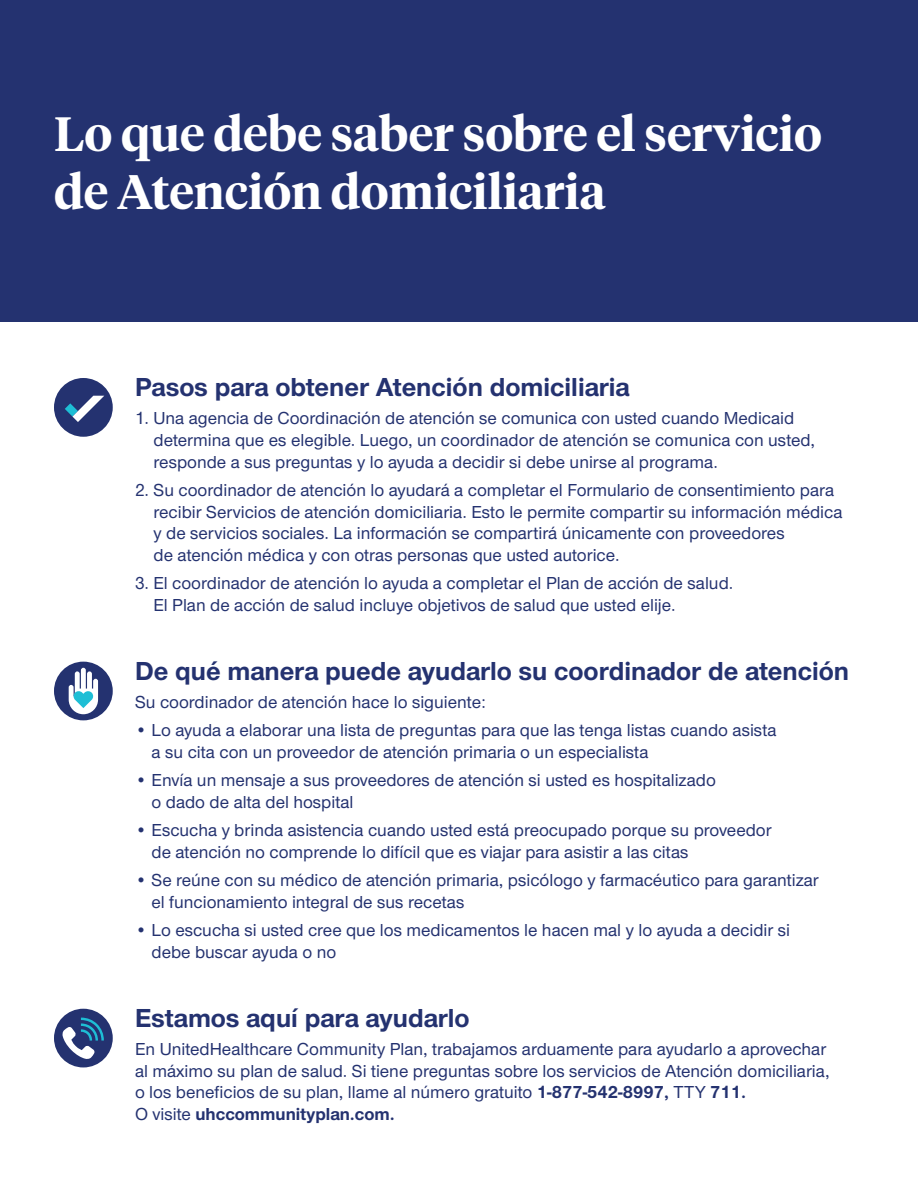
<style>
.page{position:relative;width:918px;height:1188px;background:#fff}
.page>*{position:absolute;margin:0;border:0;box-sizing:border-box;transform-origin:0 0}
.t1{font:600 48px/57.6px "UHC Serif Headline";color:#fff}
.t2{font:700 27px "UHC Sans";color:#243270}
.t3{font:500 18px/21.6px "UHC Sans";color:#243270}
.s1{font-weight:700}
</style>
<div class="page">
<div style="left:0;top:0;width:918px;height:322px;background:#243270"></div>
<div style="left:54px;top:378px;width:59px;height:59px;background:#243270;border-radius:50%"></div>
<svg style="left:65px;top:396px;width:39px;height:26px"></svg>
<div style="left:54px;top:662px;width:59px;height:58px;background:#243270;border-radius:50%"></div>
<svg style="left:69px;top:668px;width:29px;height:46px"></svg>
<div style="left:54px;top:1009px;width:59px;height:58px;background:#243270;border-radius:50%"></div>
<svg style="left:62px;top:1018px;width:42px;height:41px"></svg>
<h1 class="t1" style="left:54px;top:103px;width:769px">Lo que debe saber sobre el servicio de Atención domiciliaria</h1>
<h2 class="t2" style="left:135px;top:369px;width:496px">Pasos para obtener Atención domiciliaria</h2>
<p class="t3" style="left:154px;top:407px;width:663px;text-indent:-19px">1. Una agencia de Coordinación de atención se comunica con usted cuando Medicaid determina que es elegible. Luego, un coordinador de atención se comunica con usted, responde a sus preguntas y lo ayuda a decidir si debe unirse al programa.</p>
<p class="t3" style="left:154px;top:478px;width:691px;text-indent:-19px">2. Su coordinador de atención lo ayudará a completar el Formulario de consentimiento para recibir Servicios de atención domiciliaria. Esto le permite compartir su información médica y de servicios sociales. La información se compartirá únicamente con proveedores<br>de atención médica y con otras personas que usted autorice.</p>
<p class="t3" style="left:154px;top:572px;width:581px;text-indent:-19px">3. El coordinador de atención lo ayuda a completar el Plan de acción de salud.<br>El Plan de acción de salud incluye objetivos de salud que usted elije.</p>
<h2 class="t2" style="left:135px;top:652px;width:716px">De qué manera puede ayudarlo su coordinador de atención</h2>
<p class="t3" style="left:135px;top:690px;width:353px">Su coordinador de atención hace lo siguiente:</p>
<p class="t3" style="left:152px;top:719px;width:627px;text-indent:-17px">• Lo ayuda a elaborar una lista de preguntas para que las tenga listas cuando asista a su cita con un proveedor de atención primaria o un especialista</p>
<p class="t3" style="left:152px;top:769px;width:566px;text-indent:-17px">• Envía un mensaje a sus proveedores de atención si usted es hospitalizado o dado de alta del hospital</p>
<p class="t3" style="left:152px;top:819px;width:622px;text-indent:-17px">• Escucha y brinda asistencia cuando usted está preocupado porque su proveedor de atención no comprende lo difícil que es viajar para asistir a las citas</p>
<p class="t3" style="left:152px;top:869px;width:669px;text-indent:-17px">• Se reúne con su médico de atención primaria, psicólogo y farmacéutico para garantizar el funcionamiento integral de sus recetas</p>
<p class="t3" style="left:152px;top:919px;width:640px;text-indent:-17px">• Lo escucha si usted cree que los medicamentos le hacen mal y lo ayuda a decidir si debe buscar ayuda o no</p>
<h2 class="t2" style="left:135px;top:1000px;width:336px">Estamos aquí para ayudarlo</h2>
<p class="t3" style="left:135px;top:1038px;width:696px">En UnitedHealthcare Community Plan, trabajamos arduamente para ayudarlo a aprovechar al máximo su plan de salud. Si tiene preguntas sobre los servicios de Atención domiciliaria, o los beneficios de su plan, llame al número gratuito <span class="s1">1-877-542-8997,</span> TTY <span class="s1">711.<br></span>O visite <span class="s1">uhccommunityplan.com.</span></p>
</div>
